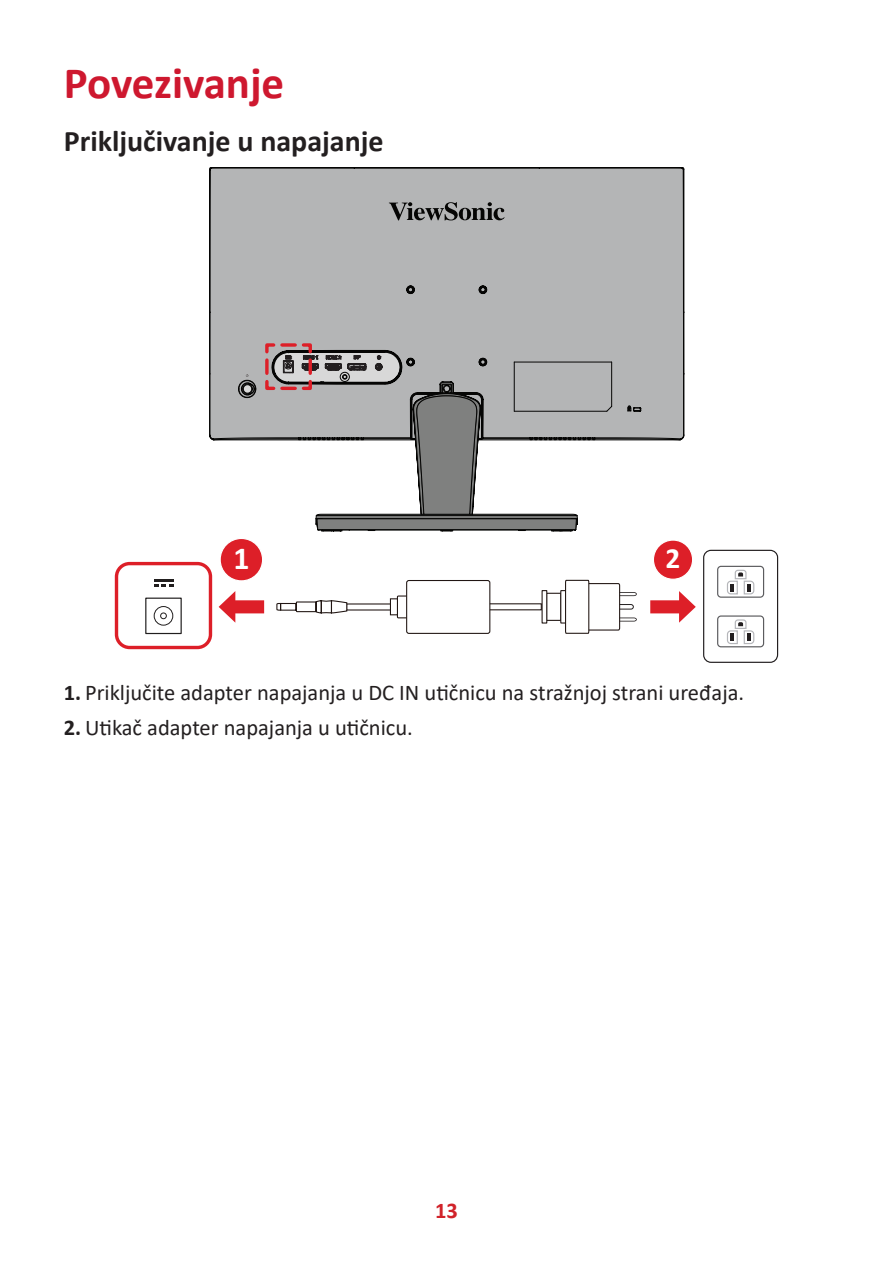
<style>
.page{position:relative;width:893px;height:1263px;background:#fff}
.page>*{position:absolute;margin:0;border:0;box-sizing:border-box;transform-origin:0 0}
.t1{font:700 45px "Calibri";color:#ce182f}
.t2{font:700 31.65px "Calibri";color:#fff}
.t3{font:700 30px "Calibri";color:#231f20}
.t4{font:700 29.25px "Calibri";color:#fff}
.t5{font:22.5px "Calibri";color:#231f20}
.t6{font:700 22.5px "Calibri";color:#d1232a}
.s1{font-weight:700}
</style>
<div class="page">
<svg style="left:489px;top:579px;width:148px;height:55px"></svg>
<div style="left:397px;top:595px;width:38px;height:23px;border:1px solid #211613"></div>
<div style="left:407px;top:580px;width:83px;height:53px;background:#fff;border-radius:2px"></div>
<div style="left:406px;top:580px;width:84px;height:54px;border:1px solid #211613;border-radius:2px"></div>
<svg style="left:276px;top:598px;width:122px;height:18px"></svg>
<svg style="left:650px;top:591px;width:46px;height:32px"></svg>
<div style="left:653px;top:540px;width:40px;height:39px;background:#dd1f28;border-radius:50%"></div>
<div style="left:653px;top:539px;width:40px;height:41px;border:1px solid #fff;border-radius:50%"></div>
<div style="left:703px;top:550px;width:75px;height:113px;border:1px solid #231f20;border-radius:7px"></div>
<div style="left:717px;top:566px;width:47px;height:32px;border:1px solid #5c5c5f;border-radius:3px"></div>
<svg style="left:727px;top:569px;width:28px;height:26px"></svg>
<div style="left:717px;top:615px;width:47px;height:32px;border:1px solid #5c5c5f;border-radius:3px"></div>
<svg style="left:727px;top:619px;width:28px;height:26px"></svg>
<div style="left:115px;top:562px;width:97px;height:87px;border:3px solid #dd1f28;border-radius:13px"></div>
<svg style="left:218px;top:591px;width:47px;height:32px"></svg>
<div style="left:220px;top:538px;width:43px;height:43px;background:#dd1f28;border-radius:50%"></div>
<div style="left:220px;top:538px;width:43px;height:43px;border:1px solid #fff;border-radius:50%"></div>
<hr style="left:154px;top:579px;width:20px;height:2px;background:#211e1e">
<svg style="left:154px;top:584px;width:20px;height:3px"></svg>
<svg style="left:154px;top:606px;width:19px;height:20px"></svg>
<div style="left:145px;top:598px;width:37px;height:36px;border:1px solid #211e1e"></div>
<div style="left:209px;top:167px;width:475px;height:365px;background:#b4b5b6"></div>
<svg style="left:389px;top:202px;width:116px;height:18px"></svg>
<svg style="left:213px;top:342px;width:467px;height:189px"></svg>
<h1 class="t1" style="left:64px;top:51px;width:222px">Povezivanje</h1>
<h3 class="t3" style="left:64px;top:120px;width:321px">Priključivanje u napajanje</h3>
<h2 class="t2" style="left:233px;top:536px;width:18px">1</h2>
<h3 class="t4" style="left:666px;top:538px;width:16px">2</h3>
<p class="t5" style="left:64px;top:676px;width:682px"><span class="s1">1.</span> Priključite adapter napajanja u DC IN utičnicu na stražnjoj strani uređaja.</p>
<p class="t5" style="left:64px;top:712px;width:351px"><span class="s1">2.</span> Utikač adapter napajanja u utičnicu.</p>
<p class="t6" style="left:435px;top:1194px;width:24px">13</p>
</div>
